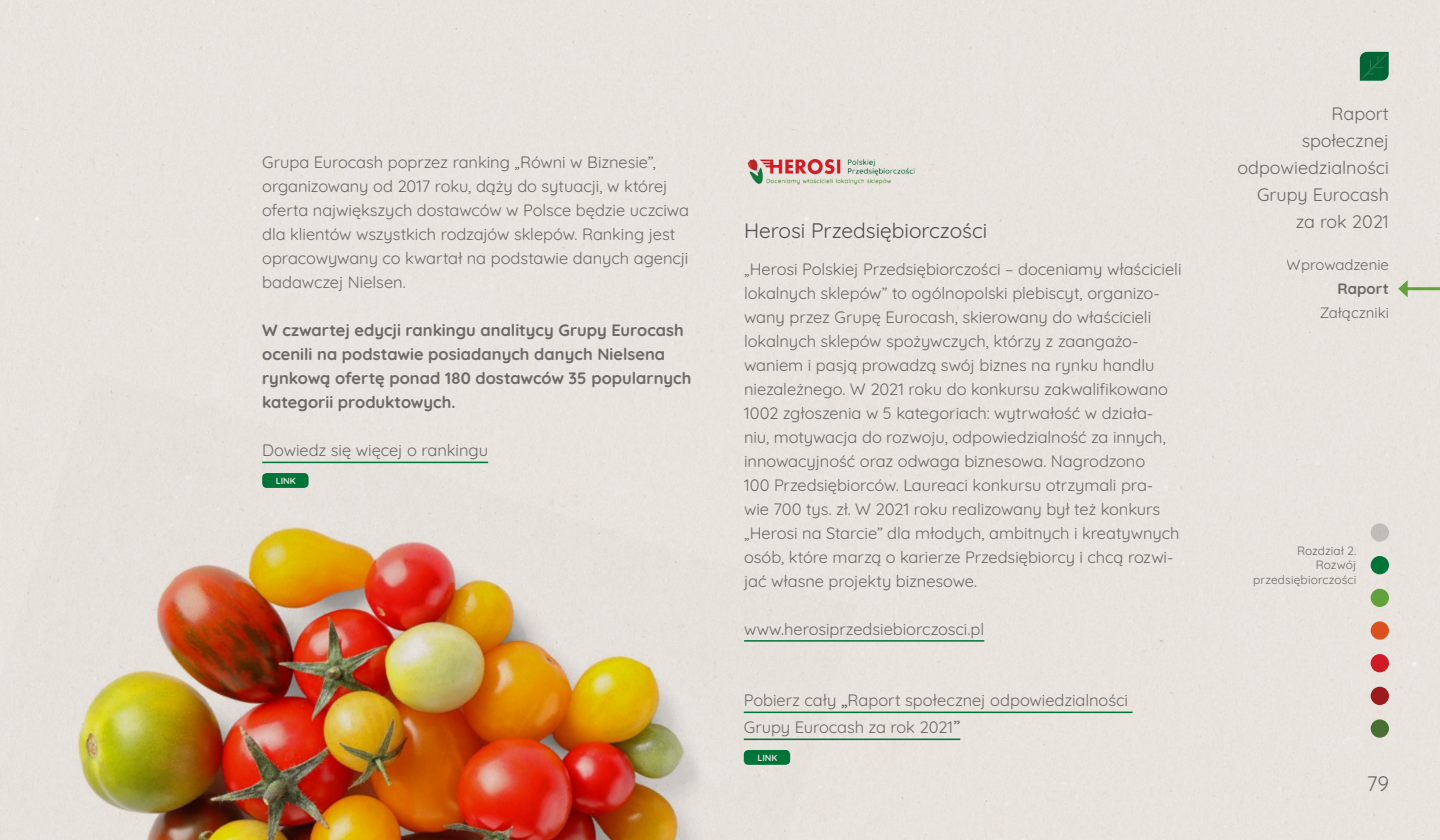
<style>
.page{position:relative;width:1440px;height:840px;background:#fff}
.page>*{position:absolute;margin:0;border:0;box-sizing:border-box;transform-origin:0 0}
.NOWY_podtytul_MIN_14{font:21px "Quicksand";color:#58595b}
.t1{font:21px "Quicksand";color:#757779}
.t2{font:18px/27px "Quicksand";color:#757779;text-align:right}
.NOWY_akapit_11_SRODE{font:16.5px/24px "Quicksand";letter-spacing:-.005em;color:#757779}
.NOWY_akapit_11_SRODE-2{font:700 16.5px/24px "Quicksand";color:#757779}
.t3{font:15px "Quicksand";color:#757779}
.t4{font:700 15px "Quicksand";letter-spacing:.005em;color:#757779}
.NOWY_pagina_rozdzial{font:12px/14.4px "Quicksand";letter-spacing:.01em;color:#757779;text-align:right}
.t5{font:700 9px "Quicksand";color:#fff}
.s1{font-weight:500;font-size:18px}
</style>
<div class="page">
<img style="left:0;top:0;width:1440px;height:840px">
<svg style="left:1371px;top:719px;width:18px;height:19px"></svg>
<div style="left:1371px;top:687px;width:18px;height:18px;background:#9a1a1e;border-radius:50%"></div>
<div style="left:1371px;top:654px;width:18px;height:18px;background:#d01a24;border-radius:50%"></div>
<svg style="left:1371px;top:621px;width:18px;height:19px"></svg>
<div style="left:1371px;top:589px;width:18px;height:18px;background:#62a23c;border-radius:50%"></div>
<div style="left:1371px;top:556px;width:18px;height:18px;background:#007339;border-radius:50%"></div>
<div style="left:1371px;top:523px;width:18px;height:19px;background:#bfbcb9;border-radius:50%"></div>
<p class="NOWY_akapit_11_SRODE" style="left:262px;top:149px;width:428px">Grupa Eurocash poprzez ranking „Równi w Biznesie”, organizowany od 2017 roku, dąży do sytuacji, w której oferta największych dostawców w Polsce będzie uczciwa dla klientów wszystkich rodzajów sklepów. Ranking jest opracowywany co kwartał na podstawie danych agencji badawczej Nielsen.</p>
<p class="NOWY_akapit_11_SRODE-2" style="left:262px;top:317px;width:431px">W czwartej edycji rankingu analitycy Grupy Eurocash ocenili na podstawie posiadanych danych Nielsena rynkową ofertę ponad 180 dostawców 35 popularnych kategorii produktowych.</p>
<p class="NOWY_akapit_11_SRODE" style="left:262px;top:437px;width:227px">Dowiedz się więcej o rankingu</p>
<p class="t5" style="left:276px;top:473px;width:22px">LINK</p>
<p class="NOWY_podtytul_MIN_14" style="left:744px;top:214px;width:245px">Herosi Przedsiębiorczości</p>
<p class="NOWY_akapit_11_SRODE" style="left:744px;top:255px;width:439px">„Herosi Polskiej Przedsiębiorczości – doceniamy właścicieli lokalnych sklepów” to ogólnopolski plebiscyt, organizo&shy;wany przez Grupę Eurocash, skierowany do właścicieli lokalnych sklepów spożywczych, którzy z zaangażo&shy;waniem i pasją prowadzą swój biznes na rynku handlu niezależnego. W 2021 roku do konkursu zakwalifikowano 1002 zgłoszenia w 5 kategoriach: wytrwałość w działa&shy;niu, motywacja do rozwoju, odpowiedzialność za innych, innowacyjność oraz odwaga biznesowa. Nagrodzono<br>100 Przedsiębiorców. Laureaci konkursu otrzymali pra&shy;wie 700 tys. zł. W 2021 roku realizowany był też konkurs „Herosi na Starcie” dla młodych, ambitnych i kreatywnych osób, które marzą o karierze Przedsiębiorcy i chcą rozwi&shy;jać własne projekty biznesowe.</p>
<p class="NOWY_akapit_11_SRODE" style="left:744px;top:615px;width:242px">www.herosiprzedsiebiorczosci.pl</p>
<p class="NOWY_akapit_11_SRODE" style="left:744px;top:685px;width:386px;line-height:27px">Pobierz cały <span class="s1">„</span>Raport społecznej odpowiedzialności<br>Grupy Eurocash za rok 2021<span class="s1">”</span></p>
<p class="t5" style="left:757px;top:750px;width:22px">LINK</p>
<p class="t2" style="left:1238px;top:98px;width:153px">Raport<br>społecznej odpowiedzialności<br>Grupy Eurocash za rok 2021</p>
<p class="t3" style="left:1287px;top:253px;width:104px">Wprowadzenie</p>
<p class="t4" style="left:1337px;top:277px;width:53px">Raport</p>
<p class="t3" style="left:1320px;top:301px;width:71px">Załączniki</p>
<p class="NOWY_pagina_rozdzial" style="left:1297px;top:542px;width:61px">Rozdział 2.</p>
<p class="NOWY_pagina_rozdzial" style="left:1253px;top:557px;width:105px">Rozwój przedsiębiorczości</p>
<p class="t1" style="left:1367px;top:767px;width:24px">79</p>
</div>
